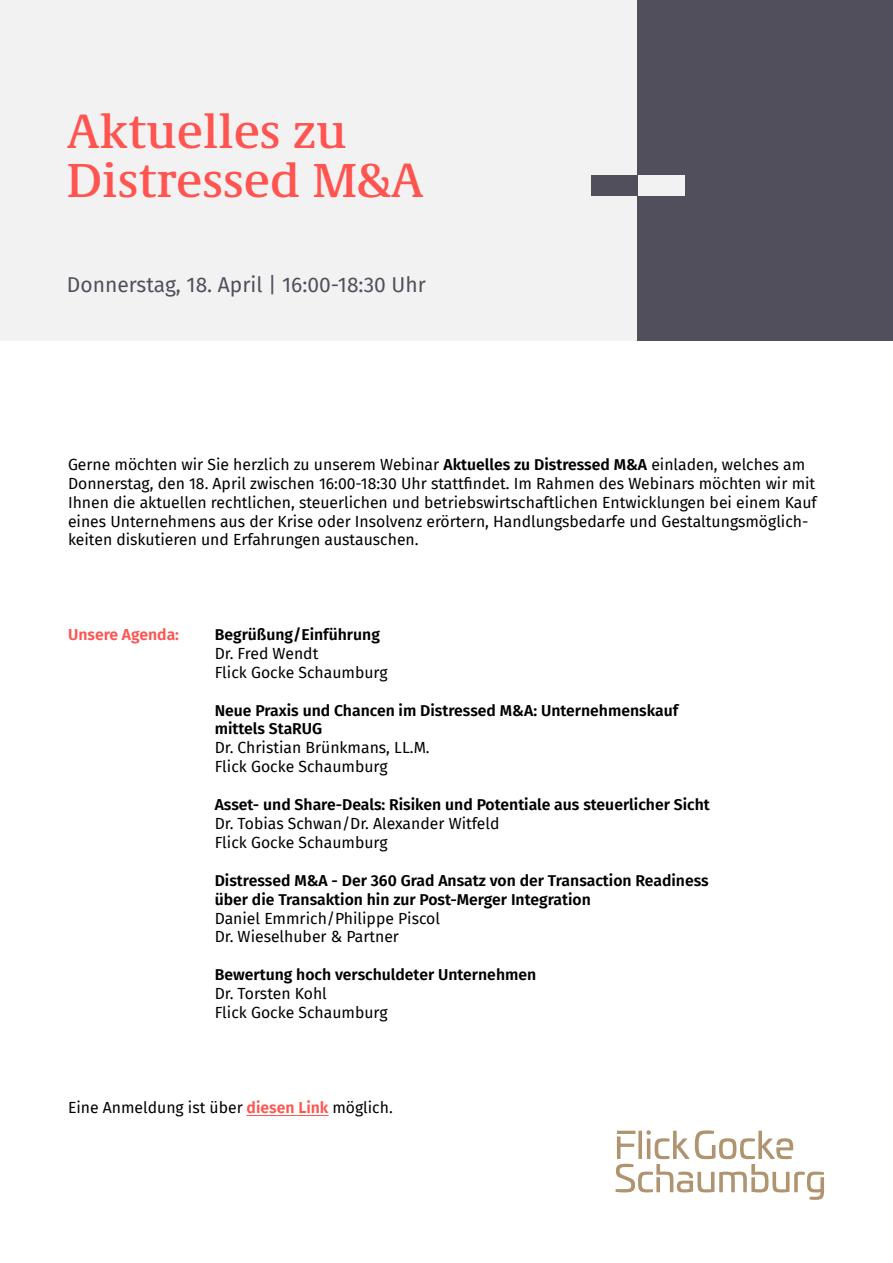
<style>
.page{position:relative;width:893px;height:1263px;background:#fff}
.page>*{position:absolute;margin:0;border:0;box-sizing:border-box;transform-origin:0 0}
.t1{font:500 49.5px/49.5px "Demos Next Pro";color:#ff5450}
.t2{font:21px "Fira Sans";color:#524f5c}
.t3{font:15.75px/18.9px "Fira Sans";color:#000}
.t4{font:600 15.75px/18.9px "Fira Sans";color:#000}
.t5{font:600 15.75px "Fira Sans";color:#ff5450}
.s1{font-weight:600}
.s2{font-weight:600;color:#ff5450}
</style>
<div class="page">
<div style="left:0;top:0;width:638px;height:340px;background:#f2f2f2"></div>
<div style="left:638px;top:0;width:255px;height:340px;background:#524f5c"></div>
<hr style="left:247px;top:1115px;width:81px;height:1px;background:#ff5450">
<svg style="left:615px;top:1130px;width:209px;height:70px"></svg>
<div style="left:591px;top:175px;width:47px;height:21px;background:#524f5c"></div>
<div style="left:638px;top:175px;width:47px;height:21px;background:#f2f2f2"></div>
<h1 class="t1" style="left:67px;top:103px;width:358px">Aktuelles zu<br>Distressed M&amp;A</h1>
<h2 class="t2" style="left:67px;top:269px;width:360px">Donnerstag, 18. April | 16:00-18:30 Uhr</h2>
<p class="t3" style="left:68px;top:454px;width:750px">Gerne möchten wir Sie herzlich zu unserem Webinar <span class="s1">Aktuelles zu Distressed M&amp;A</span> einladen, welches am Donnerstag, den 18. April zwischen 16:00-18:30 Uhr stattfindet. Im Rahmen des Webinars möchten wir mit Ihnen die aktuellen rechtlichen, steuerlichen und betriebswirtschaftlichen Entwicklungen bei einem Kauf eines Unternehmens aus der Krise oder Insolvenz erörtern, Handlungsbedarfe und Gestaltungsmöglich&shy;keiten diskutieren und Erfahrungen austauschen.</p>
<p class="t5" style="left:68px;top:621px;width:113px">Unsere Agenda:</p>
<p class="t4" style="left:215px;top:624px;width:167px">Begrüßung/Einführung</p>
<p class="t3" style="left:215px;top:643px;width:174px">Dr. Fred Wendt<br>Flick Gocke Schaumburg</p>
<p class="t4" style="left:215px;top:700px;width:465px">Neue Praxis und Chancen im Distressed M&amp;A: Unternehmenskauf mittels StaRUG</p>
<p class="t3" style="left:215px;top:738px;width:217px">Dr. Christian Brünkmans, LL.M.<br>Flick Gocke Schaumburg</p>
<p class="t4" style="left:215px;top:794px;width:497px">Asset- und Share-Deals: Risiken und Potentiale aus steuerlicher Sicht</p>
<p class="t3" style="left:215px;top:814px;width:286px">Dr. Tobias Schwan/Dr. Alexander Witfeld<br>Flick Gocke Schaumburg</p>
<p class="t4" style="left:215px;top:870px;width:495px">Distressed M&amp;A - Der 360 Grad Ansatz von der Transaction Readiness über die Transaktion hin zur Post-Merger Integration</p>
<p class="t3" style="left:215px;top:908px;width:227px">Daniel Emmrich/Philippe Piscol<br>Dr. Wieselhuber &amp; Partner</p>
<p class="t4" style="left:215px;top:964px;width:323px">Bewertung hoch verschuldeter Unternehmen</p>
<p class="t3" style="left:215px;top:984px;width:174px">Dr. Torsten Kohl<br>Flick Gocke Schaumburg</p>
<p class="t3" style="left:68px;top:1097px;width:326px">Eine Anmeldung ist über <span class="s2">diesen Link</span> möglich.</p>
</div>
